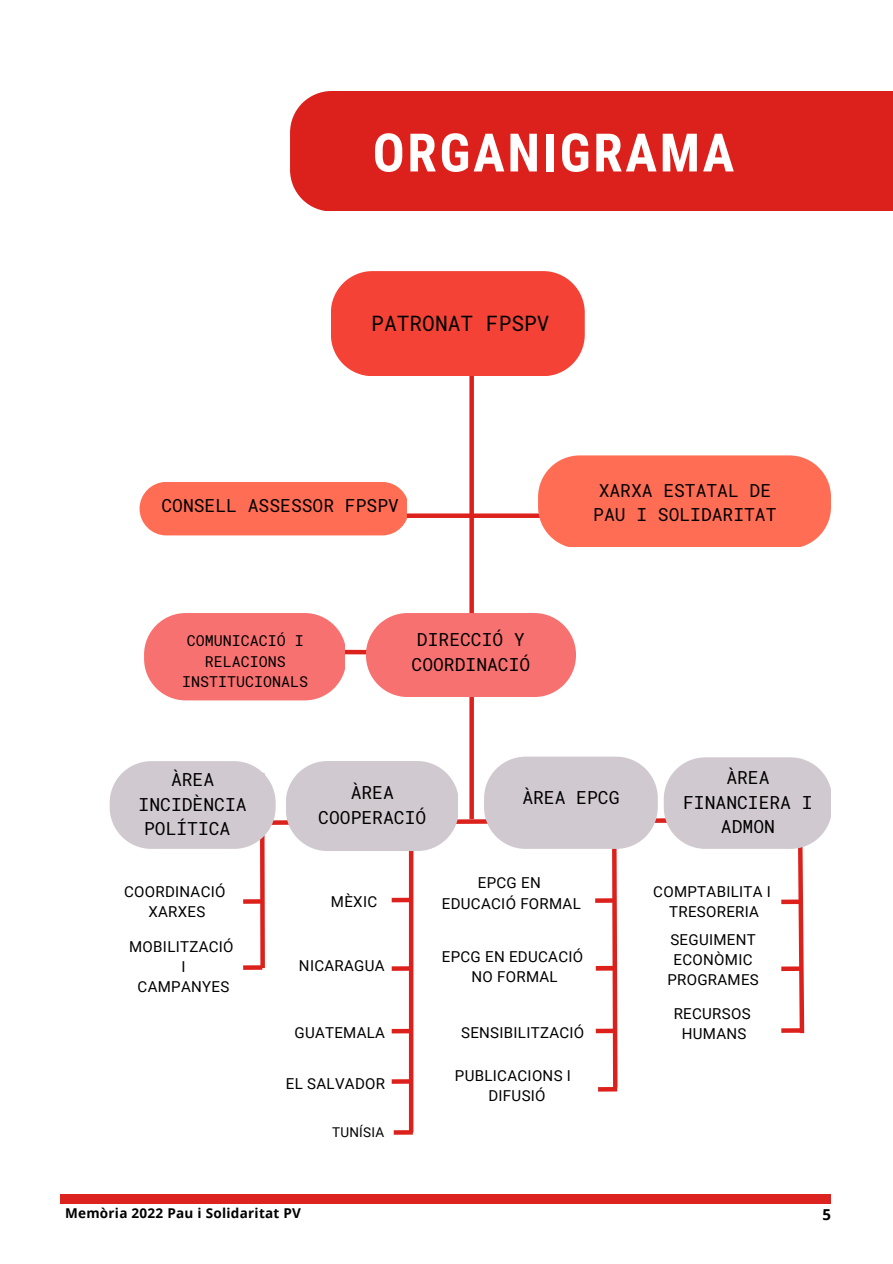
<style>
.page{position:relative;width:893px;height:1264px;background:#fff}
.page>*{position:absolute;margin:0;border:0;box-sizing:border-box;transform-origin:0 0}
.t1{font:700 53.1px "Roboto Condensed";letter-spacing:.05em;color:#fff}
.t2{font:21.15px "Roboto Mono";color:#000}
.t3{font:18px/24.8px "Roboto Mono";color:#000;text-align:center}
.t4{font:15px/20.1px "Roboto";letter-spacing:.02em;color:#000;text-align:center}
.t5{font:15px/20.2px "Roboto Mono";color:#000;text-align:center}
.t6{font:700 15px "Open Sans";color:#000}
.t7{font:700 13.5px "Open Sans";letter-spacing:.02em;color:#000}
.t8{font:13.5px "Roboto";letter-spacing:.02em;color:#000}
</style>
<div class="page">
<div style="left:290px;top:91px;width:602px;height:119px;background:#dc211c"></div>
<div style="left:60px;top:1194px;width:770px;height:9px;background:#dd2320"></div>
<hr style="left:409px;top:766px;width:4px;height:366px;background:#dc211c">
<div style="left:469px;top:374px;width:5px;height:445px;background:#dc211c"></div>
<div style="left:301px;top:513px;width:379px;height:5px;background:#dc211c"></div>
<div style="left:139px;top:482px;width:268px;height:53px;background:#ff6d55"></div>
<svg style="left:144px;top:613px;width:431px;height:87px;background:#f88484"></svg>
<div style="left:538px;top:455px;width:292px;height:92px;background:#ff6d55;border-radius:42px"></div>
<div style="left:331px;top:271px;width:253px;height:105px;background:#f44336;border-radius:42px"></div>
<svg style="left:110px;top:756px;width:721px;height:335px"></svg>
<svg style="left:243px;top:899px;width:19px;height:4px"></svg>
<svg style="left:243px;top:965px;width:19px;height:4px"></svg>
<div style="left:391px;top:1028px;width:20px;height:5px;background:#dc211c"></div>
<svg style="left:391px;top:966px;width:20px;height:4px"></svg>
<div style="left:391px;top:897px;width:20px;height:5px;background:#dc211c"></div>
<svg style="left:391px;top:1079px;width:20px;height:4px"></svg>
<svg style="left:393px;top:1130px;width:20px;height:4px"></svg>
<svg style="left:595px;top:898px;width:19px;height:4px"></svg>
<div style="left:595px;top:1028px;width:20px;height:5px;background:#dc211c"></div>
<div style="left:595px;top:965px;width:19px;height:5px;background:#dc211c"></div>
<div style="left:598px;top:1086px;width:19px;height:5px;background:#dc211c"></div>
<div style="left:781px;top:966px;width:19px;height:5px;background:#dc211c"></div>
<div style="left:781px;top:899px;width:19px;height:5px;background:#dc211c"></div>
<svg style="left:781px;top:1028px;width:19px;height:4px"></svg>
<h1 class="t1" style="left:372px;top:122px;width:363px">ORGANIGRAMA</h1>
<h2 class="t2" style="left:371px;top:309px;width:180px">PATRONAT FPSPV</h2>
<p class="t3" style="left:161px;top:492px;width:239px">CONSELL ASSESSOR FPSPV</p>
<p class="t5" style="left:182px;top:630px;width:127px">COMUNICACIÓ I<br>RELACIONS<br>INSTITUCIONALS</p>
<p class="t3" style="left:411px;top:626px;width:120px;text-align:left">DIRECCIÓ Y<br>COORDINACIÓ</p>
<p class="t3" style="left:593px;top:477px;width:185px;text-align:left">XARXA ESTATAL DE<br>PAU I SOLIDARITAT</p>
<p class="t3" style="left:139px;top:766px;width:109px">ÀREA<br>INCIDÈNCIA<br>POLÍTICA</p>
<p class="t4" style="left:124px;top:881px;width:103px">COORDINACIÓ<br>XARXES</p>
<p class="t4" style="left:129px;top:937px;width:106px">MOBILITZACIÓ<br>I<br>CAMPANYES</p>
<p class="t3" style="left:318px;top:780px;width:109px">ÀREA<br>COOPERACIÓ</p>
<p class="t3" style="left:522px;top:785px;width:99px">ÀREA EPCG</p>
<p class="t4" style="left:331px;top:891px;width:48px">MÈXIC</p>
<p class="t4" style="left:299px;top:956px;width:87px">NICARAGUA</p>
<p class="t4" style="left:294px;top:1022px;width:92px">GUATEMALA</p>
<p class="t4" style="left:286px;top:1073px;width:101px">EL SALVADOR</p>
<p class="t8" style="left:332px;top:1124px;width:54px">TUNÍSIA</p>
<p class="t4" style="left:442px;top:873px;width:140px">EPCG EN<br>EDUCACIÓ FORMAL</p>
<p class="t4" style="left:442px;top:947px;width:143px">EPCG EN EDUCACIÓ<br>NO FORMAL</p>
<p class="t4" style="left:461px;top:1022px;width:125px">SENSIBILITZACIÓ</p>
<p class="t4" style="left:455px;top:1065px;width:117px">PUBLICACIONS I<br>DIFUSIÓ</p>
<p class="t3" style="left:683px;top:764px;width:131px">ÀREA<br>FINANCIERA I<br>ADMON</p>
<p class="t4" style="left:653px;top:881px;width:119px">COMPTABILITA I<br>TRESORERIA</p>
<p class="t4" style="left:667px;top:929px;width:93px">SEGUIMENT<br>ECONÒMIC<br>PROGRAMES</p>
<p class="t4" style="left:673px;top:1003px;width:78px">RECURSOS<br>HUMANS</p>
<p class="t7" style="left:65px;top:1203px;width:237px">Memòria 2022 Pau i Solidaritat PV</p>
<p class="t6" style="left:822px;top:1204px;width:10px">5</p>
</div>
